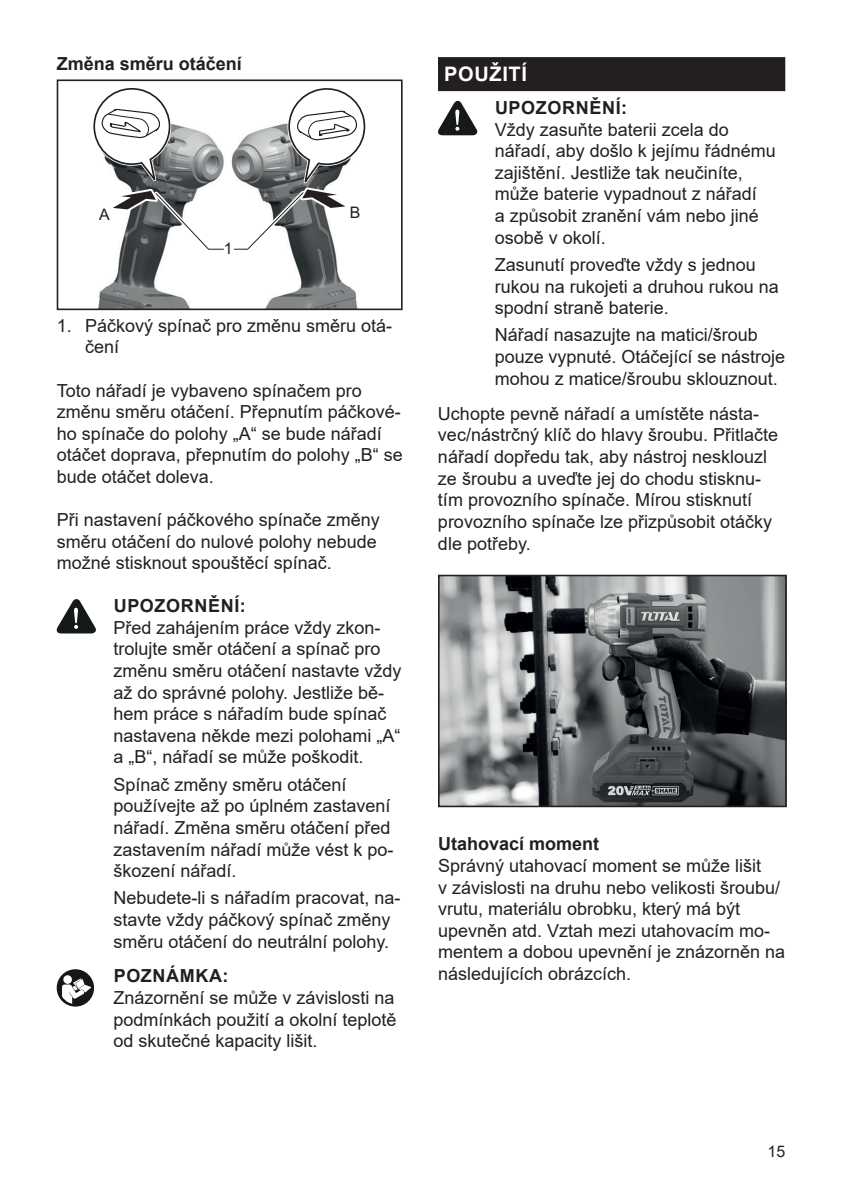
<style>
.page{position:relative;width:842px;height:1191px;background:#fff}
.page>*{position:absolute;margin:0;border:0;box-sizing:border-box;transform-origin:0 0}
.t1{font:700 20px "Arial";letter-spacing:.035em;color:#fff}
.t2{font:18px/21.6px "Arial";color:#231f20}
.t3{font:700 18px "Arial";color:#231f20}
.t4{font:700 18px "Arial";letter-spacing:.035em;color:#231f20}
.t5{font:16px "Arial";color:#231f20}
.t6{font:15.8px "Arial";color:#231f20}
</style>
<div class="page">
<img style="left:98px;top:253px;width:260px;height:54px">
<svg style="left:93px;top:88px;width:273px;height:165px"></svg>
<div style="left:57px;top:79px;width:346px;height:231px;border:2px solid #231f20"></div>
<svg style="left:57px;top:599px;width:39px;height:34px"></svg>
<div style="left:57px;top:969px;width:37px;height:37px;background:#18161b;border-radius:50%"></div>
<div style="left:63px;top:975px;width:9px;height:8px;background:#fff;border-radius:50%"></div>
<svg style="left:62px;top:978px;width:29px;height:25px"></svg>
<div style="left:438px;top:57px;width:347px;height:34px;background:#231f20"></div>
<svg style="left:438px;top:101px;width:39px;height:34px"></svg>
<img style="left:441px;top:577px;width:343px;height:227px">
<div style="left:438px;top:574px;width:349px;height:233px;border:2px solid #231f20"></div>
<p class="t3" style="left:57px;top:51px;width:187px">Změna směru otáčení</p>
<p class="t6" style="left:99px;top:203px;width:12px">A</p>
<p class="t6" style="left:350px;top:202px;width:12px">B</p>
<p class="t6" style="left:224px;top:237px;width:10px">1</p>
<p class="t2" style="left:85px;top:314px;width:309px;text-indent:-28px">1. Páčkový spínač pro změnu směru otá&shy;čení</p>
<p class="t2" style="left:57px;top:379px;width:348px">Toto nářadí je vybaveno spínačem pro změnu směru otáčení. Přepnutím páčkové&shy;ho spínače do polohy „A“ se bude nářadí otáčet doprava, přepnutím do polohy „B“ se bude otáčet doleva.</p>
<p class="t2" style="left:57px;top:509px;width:325px">Při nastavení páčkového spínače změny směru otáčení do nulové polohy nebude možné stisknout spouštěcí spínač.</p>
<p class="t4" style="left:114px;top:593px;width:133px">UPOZORNĚNÍ:</p>
<p class="t2" style="left:113px;top:616px;width:290px">Před zahájením práce vždy zkon&shy;trolujte směr otáčení a spínač pro změnu směru otáčení nastavte vždy až do správné polohy. Jestliže bě&shy;hem práce s nářadím bude spínač nastavena někde mezi polohami „A“ a „B“, nářadí se může poškodit.</p>
<p class="t2" style="left:113px;top:773px;width:282px">Spínač změny směru otáčení používejte až po úplném zastavení nářadí. Změna směru otáčení před zastavením nářadí může vést k po&shy;škození nářadí.</p>
<p class="t2" style="left:113px;top:887px;width:289px">Nebudete-li s nářadím pracovat, na&shy;stavte vždy páčkový spínač změny směru otáčení do neutrální polohy.</p>
<p class="t4" style="left:114px;top:963px;width:116px">POZNÁMKA:</p>
<p class="t2" style="left:113px;top:986px;width:285px;text-align:justify">Znázornění se může v závislosti na podmínkách použití a okolní teplotě od skutečné kapacity lišit.</p>
<p class="t1" style="left:444px;top:60px;width:85px">POUŽITÍ</p>
<p class="t4" style="left:495px;top:95px;width:133px">UPOZORNĚNÍ:</p>
<p class="t2" style="left:495px;top:118px;width:283px">Vždy zasuňte baterii zcela do nářadí, aby došlo k jejímu řádnému zajištění. Jestliže tak neučiníte, může baterie vypadnout z nářadí<br>a způsobit zranění vám nebo jiné osobě v okolí.</p>
<p class="t2" style="left:495px;top:254px;width:286px">Zasunutí proveďte vždy s jednou rukou na rukojeti a druhou rukou na spodní straně baterie.</p>
<p class="t2" style="left:495px;top:324px;width:292px">Nářadí nasazujte na matici/šroub pouze vypnuté. Otáčející se nástroje mohou z matice/šroubu sklouznout.</p>
<p class="t2" style="left:438px;top:402px;width:342px">Uchopte pevně nářadí a umístěte násta&shy;vec/nástrčný klíč do hlavy šroubu. Přitlačte nářadí dopředu tak, aby nástroj nesklouzl ze šroubu a uveďte jej do chodu stisknu&shy;tím provozního spínače. Mírou stisknutí provozního spínače lze přizpůsobit otáčky dle potřeby.</p>
<p class="t3" style="left:438px;top:831px;width:163px">Utahovací moment</p>
<p class="t2" style="left:438px;top:854px;width:349px">Správný utahovací moment se může lišit<br>v závislosti na druhu nebo velikosti šroubu/ vrutu, materiálu obrobku, který má být upevněn atd. Vztah mezi utahovacím mo&shy;mentem a dobou upevnění je znázorněn na následujících obrázcích.</p>
<p class="t5" style="left:767px;top:1140px;width:19px">15</p>
</div>
